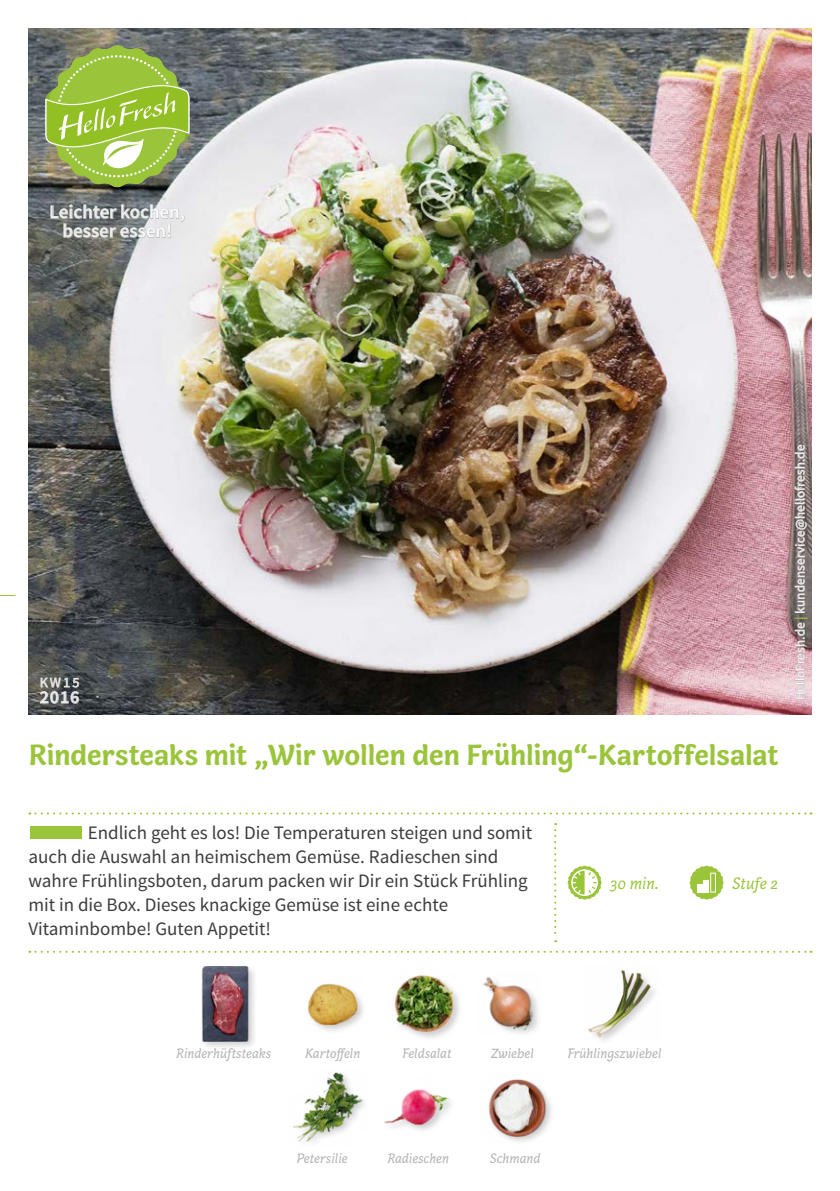
<style>
.page{position:relative;width:840px;height:1191px;background:#fff}
.page>*{position:absolute;margin:0;border:0;box-sizing:border-box;transform-origin:0 0}
.FRONT_Recipe_Title{font:700 30px "Capucine Basic";letter-spacing:-.005em;color:#9ac43a}
.FRONT___BACK_Running{font:19px/24px "Source Sans Pro";color:#3c3c3b}
.t1{font:600 19px/19px "Source Sans Pro";color:#fff;text-align:center}
.t2{font:600 18px "Source Sans Pro";color:#fff}
.FRONT_Icons{font:italic 17px "Capucine Basic";color:#9ac43a}
.FRONT_ingredients{font:italic 14px "Capucine Basic";color:#b3b2b2}
.t3{font:14px "Source Sans Pro";color:#fff}
.t4{font:13px "Source Sans Pro";letter-spacing:.02em;color:#fff}
.s1{font-weight:700;color:#9ac43a}
</style>
<div class="page">
<img style="left:28px;top:28px;width:783px;height:686px">
<svg style="left:554px;top:823px;width:2px;height:119px"></svg>
<svg style="left:29px;top:950px;width:782px;height:2px"></svg>
<svg style="left:50px;top:204px;width:135px;height:48px;background:#969999"></svg>
<svg style="left:0;top:595px;width:15px;height:1px"></svg>
<svg style="left:45px;top:45px;width:144px;height:143px;background:#98b455"></svg>
<svg style="left:793px;top:622px;width:12px;height:78px"></svg>
<svg style="left:793px;top:444px;width:13px;height:169px;background:#908786"></svg>
<div style="left:30px;top:826px;width:52px;height:12px;background:#9ac43a"></div>
<svg style="left:29px;top:812px;width:782px;height:2px"></svg>
<img style="left:384px;top:1089px;width:64px;height:41px">
<img style="left:293px;top:1072px;width:72px;height:70px">
<img style="left:394px;top:975px;width:66px;height:63px">
<img style="left:308px;top:983px;width:55px;height:48px">
<svg style="left:689px;top:865px;width:34px;height:34px"></svg>
<div style="left:710px;top:873px;width:5px;height:19px;border:1px solid #fff"></div>
<svg style="left:39px;top:669px;width:41px;height:35px"></svg>
<img style="left:483px;top:976px;width:55px;height:57px">
<img style="left:588px;top:970px;width:67px;height:70px">
<div style="left:199px;top:963px;width:59px;height:87px;background:#000;opacity:.2"></div>
<img style="left:199px;top:965px;width:59px;height:76px">
<svg style="left:567px;top:865px;width:34px;height:34px"></svg>
<img style="left:489px;top:1079px;width:63px;height:63px">
<p class="t1" style="left:50px;top:203px;width:137px">Leichter kochen, besser essen!</p>
<p class="t3" style="left:40px;top:674px;width:41px">KW15</p>
<p class="t2" style="left:40px;top:686px;width:41px">2016</p>
<p class="FRONT_Recipe_Title" style="left:29px;top:731px;width:751px">Rindersteaks mit „Wir wollen den Frühling“-Kartoffelsalat</p>
<p class="t4" style="left:791px;top:700px;width:257px;rotate:-90deg">HelloFresh.de <span class="s1">|</span> kundenservice@hellofresh.de</p>
<p class="FRONT___BACK_Running" style="left:28px;top:820px;width:505px;text-indent:59px">Endlich geht es los! Die Temperaturen steigen und somit auch die Auswahl an heimischem Gemüse. Radieschen sind wahre Frühlingsboten, darum packen wir Dir ein Stück Frühling mit in die Box. Dieses knackige Gemüse ist eine echte Vitaminbombe! Guten Appetit!</p>
<p class="FRONT_Icons" style="left:609px;top:871px;width:50px">30 min.</p>
<p class="FRONT_Icons" style="left:731px;top:871px;width:47px">Stufe 2</p>
<p class="FRONT_ingredients" style="left:176px;top:1043px;width:97px">Rinderhüftsteaks</p>
<p class="FRONT_ingredients" style="left:305px;top:1043px;width:57px">Kartoffeln</p>
<p class="FRONT_ingredients" style="left:402px;top:1043px;width:51px">Feldsalat</p>
<p class="FRONT_ingredients" style="left:490px;top:1043px;width:44px">Zwiebel</p>
<p class="FRONT_ingredients" style="left:567px;top:1043px;width:95px">Frühlingszwiebel</p>
<p class="FRONT_ingredients" style="left:296px;top:1148px;width:52px">Petersilie</p>
<p class="FRONT_ingredients" style="left:387px;top:1148px;width:63px">Radieschen</p>
<p class="FRONT_ingredients" style="left:489px;top:1148px;width:52px">Schmand</p>
</div>
